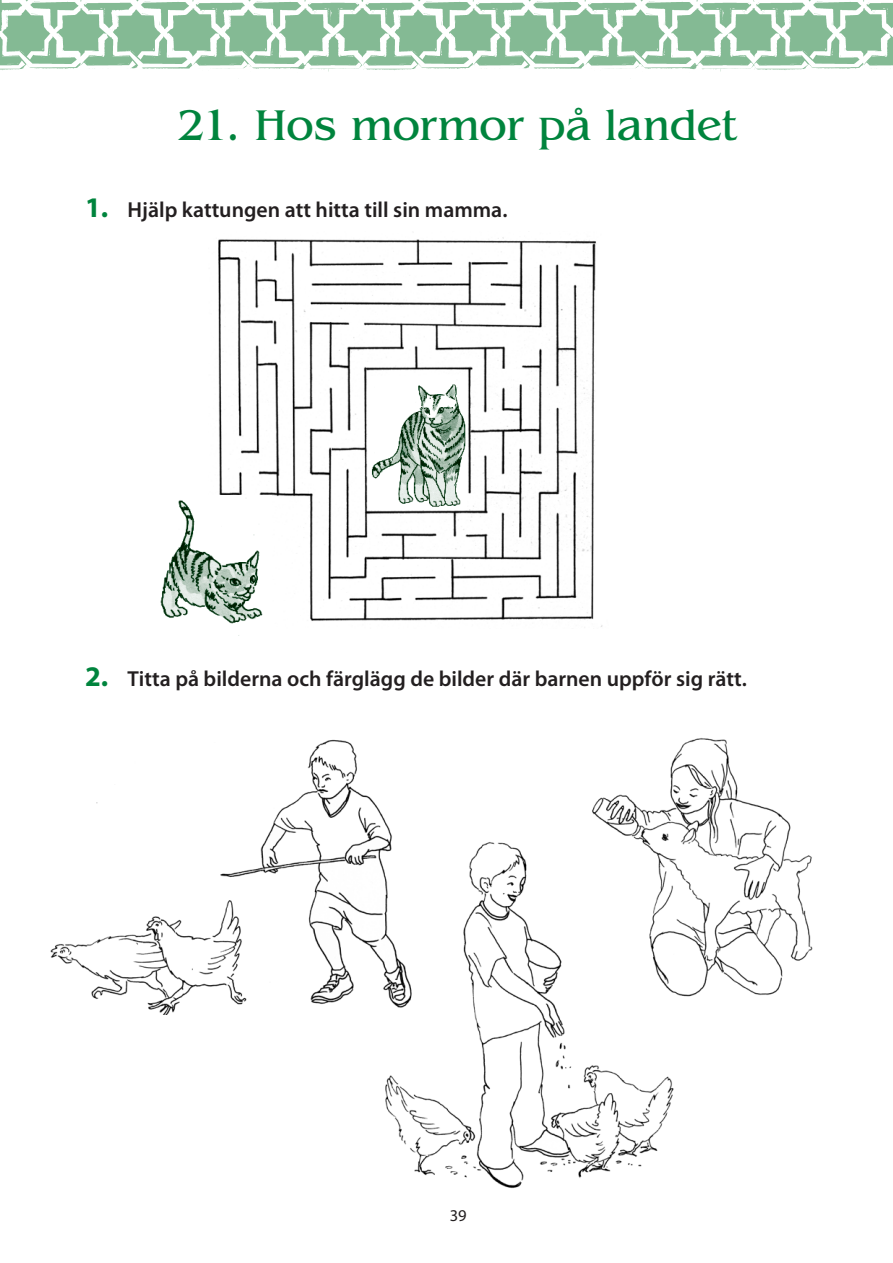
<style>
.page{position:relative;width:893px;height:1263px;background:#fff}
.page>*{position:absolute;margin:0;border:0;box-sizing:border-box;transform-origin:0 0}
.Otsikko_1{font:45px "Benguiat";letter-spacing:-.015em;color:#00843d}
.TK_teht_anto{font:600 21.75px "Myriad Pro";color:#231f20}
.t1{font:16.5px "Myriad Pro";color:#231f20}
.s1{font-weight:700;font-size:28.5px;color:#00843d}
</style>
<div class="page">
<img style="left:362px;top:0;width:340px;height:70px">
<img style="left:0;top:0;width:310px;height:70px">
<img style="left:754px;top:0;width:111px;height:70px">
<img style="left:385px;top:842px;width:289px;height:347px">
<img style="left:218px;top:237px;width:385px;height:390px">
<img style="left:160px;top:495px;width:111px;height:132px">
<img style="left:368px;top:376px;width:98px;height:133px">
<img style="left:586px;top:738px;width:227px;height:266px">
<img style="left:50px;top:739px;width:373px;height:275px">
<p class="Otsikko_1" style="left:177px;top:100px;width:562px">21. Hos mormor på landet</p>
<p class="TK_teht_anto" style="left:85px;top:197px;width:424px"><span class="s1">1.</span> Hjälp kattungen att hitta till sin mamma.</p>
<p class="TK_teht_anto" style="left:85px;top:666px;width:663px"><span class="s1">2.</span> Titta på bilderna och färglägg de bilder där barnen uppför sig rätt.</p>
<p class="t1" style="left:450px;top:1207px;width:18px">39</p>
</div>
